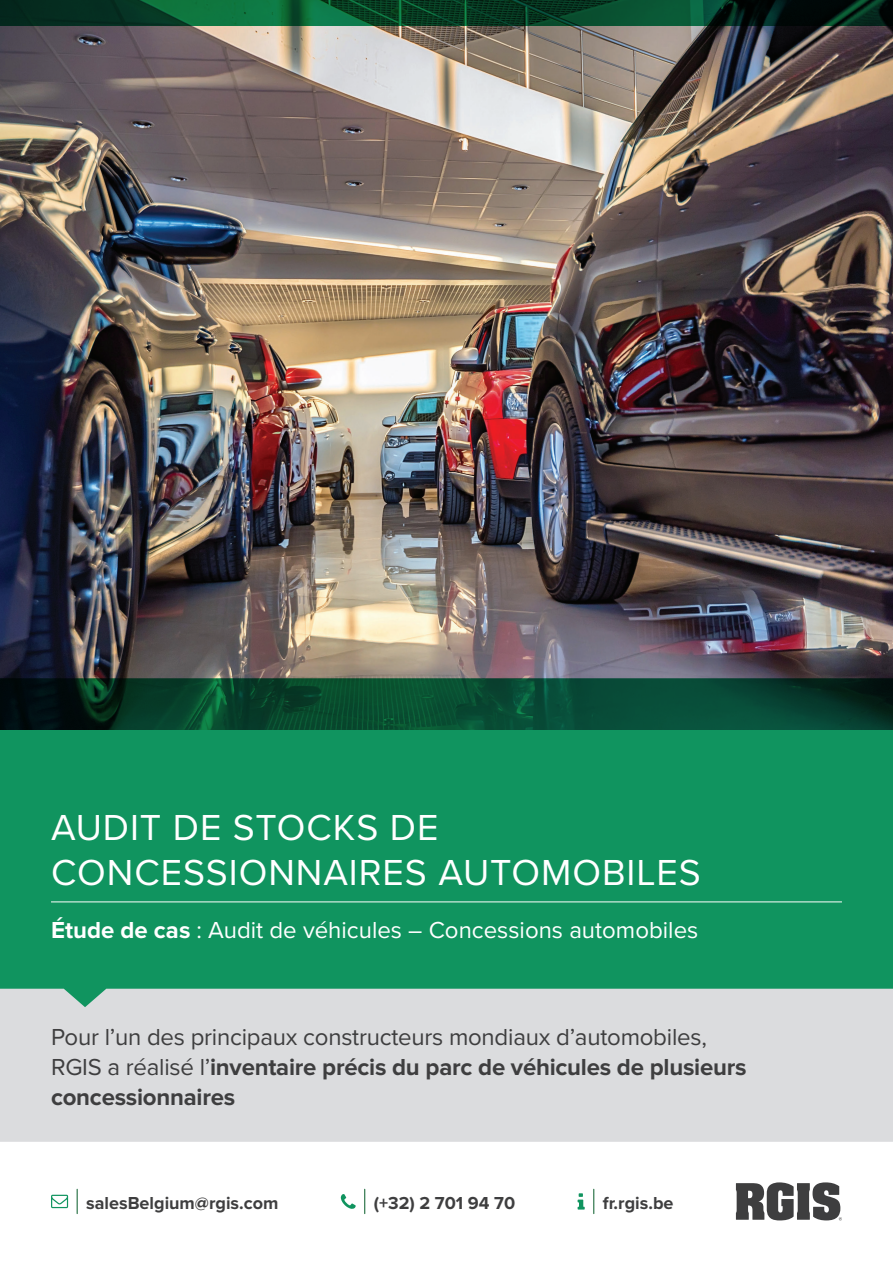
<style>
.page{position:relative;width:893px;height:1263px;background:#fff}
.page>*{position:absolute;margin:0;border:0;box-sizing:border-box;transform-origin:0 0}
.t1{font:37.5px/45px "Proxima Nova";letter-spacing:.025em;color:#fff}
.t2{font:24px/30px "Proxima Nova";letter-spacing:-.01em;color:#3e3e3f}
.t3{font:24px "Proxima Nova";color:#fff}
.t4{font:700 18px "Proxima Nova";color:#3e3e3f}
.s1{font-weight:700}
</style>
<div class="page">
<svg style="left:593px;top:1189px;width:1px;height:24px"></svg>
<svg style="left:578px;top:1193px;width:7px;height:16px"></svg>
<svg style="left:77px;top:1189px;width:1px;height:24px"></svg>
<svg style="left:51px;top:1195px;width:17px;height:13px"></svg>
<svg style="left:364px;top:1189px;width:1px;height:24px"></svg>
<svg style="left:341px;top:1194px;width:15px;height:15px"></svg>
<svg style="left:736px;top:1182px;width:106px;height:38px"></svg>
<div style="left:0;top:1007px;width:893px;height:135px;background:#dbdcde"></div>
<svg style="left:0;top:730px;width:893px;height:277px;background:#1d9867"></svg>
<img style="left:0;top:26px;width:893px;height:704px">
<hr style="left:51px;top:901px;width:791px;height:1px;background:#fff">
<svg style="left:0;top:0;width:893px;height:26px;background:#074127"></svg>
<h1 class="t1" style="left:51px;top:803px;width:651px">AUDIT DE STOCKS DE<br>CONCESSIONNAIRES AUTOMOBILES</h1>
<p class="t3" style="left:51px;top:912px;width:649px"><span class="s1">Étude de cas</span> : Audit de véhicules – Concessions automobiles</p>
<p class="t2" style="left:51px;top:1021px;width:697px">Pour l’un des principaux constructeurs mondiaux d’automobiles,<br>RGIS a réalisé l’<span class="s1">inventaire précis du parc de véhicules de plusieurs concessionnaires</span></p>
<p class="t4" style="left:86px;top:1192px;width:194px">salesBelgium@rgis.com</p>
<p class="t4" style="left:374px;top:1192px;width:143px">(+32) 2 701 94 70</p>
<p class="t4" style="left:603px;top:1192px;width:72px">fr.rgis.be</p>
</div>
